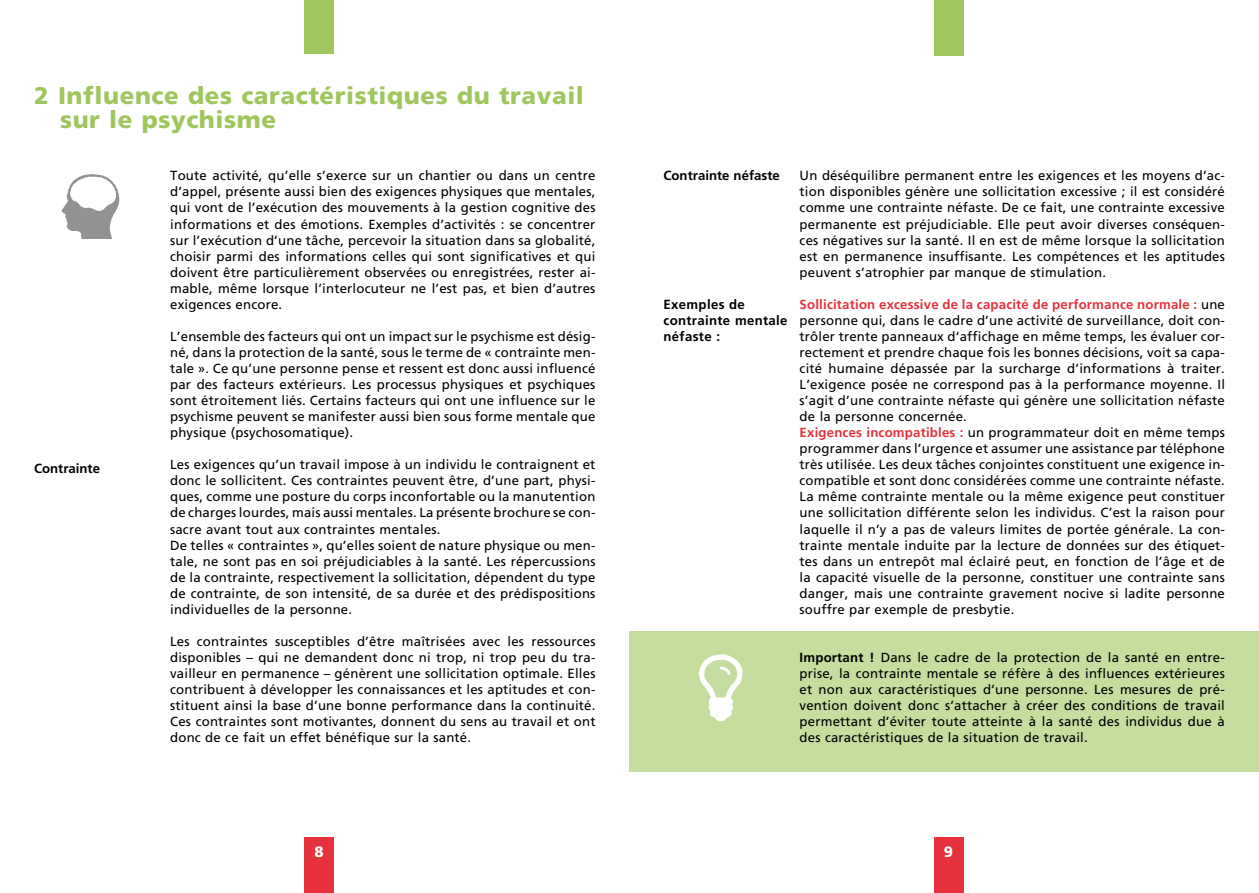
<style>
.page{position:relative;width:1259px;height:893px;background:#fff}
.page>*{position:absolute;margin:0;border:0;box-sizing:border-box;transform-origin:0 0}
.t1{font:900 24px/24px "Frutiger";letter-spacing:.025em;color:#9fc65e}
.t2{font:900 15px "Frutiger";color:#fff}
.t3{font:13.2px/16px "Frutiger";letter-spacing:.015em;color:#000;text-align:justify}
.t4{font:700 13.2px/16px "Frutiger";letter-spacing:.025em;color:#000}
.t5{font:700 13.2px "Frutiger";color:#000}
.s1{font-weight:700;color:#e5323d}
.s2{font-weight:700}
</style>
<div class="page">
<div style="left:933px;top:0;width:30px;height:55px;background:#9fc65e"></div>
<div style="left:304px;top:0;width:30px;height:54px;background:#9fc65e"></div>
<img style="left:61px;top:174px;width:59px;height:64px">
<div style="left:629px;top:631px;width:630px;height:141px;background:#c5dd9e"></div>
<img style="left:698px;top:655px;width:45px;height:66px">
<div style="left:304px;top:838px;width:30px;height:55px;background:#e5323d"></div>
<div style="left:933px;top:838px;width:30px;height:55px;background:#e5323d"></div>
<h1 class="t1" style="left:60px;top:83px;width:525px;text-indent:-26px">2 Influence des caractéristiques du travail sur le psychisme</h1>
<p class="t5" style="left:34px;top:461px;width:68px">Contrainte</p>
<p class="t3" style="left:170px;top:168px;width:427px">Toute activité, qu’elle s’exerce sur un chantier ou dans un centre d’appel, présente aussi bien des exigences physiques que mentales, qui vont de l’exécution des mouvements à la gestion cognitive des informations et des émotions. Exemples d’activités : se concentrer sur l’exécution d’une tâche, percevoir la situation dans sa globalité, choisir parmi des informations celles qui sont significatives et qui doivent être particulièrement observées ou enregistrées, rester ai&shy;mable, même lorsque l’interlocuteur ne l’est pas, et bien d’autres exigences encore.</p>
<p class="t3" style="left:170px;top:328px;width:427px">L’ensemble des facteurs qui ont un impact sur le psychisme est désig&shy;né, dans la protection de la santé, sous le terme de « contrainte men&shy;tale ». Ce qu’une personne pense et ressent est donc aussi influencé par des facteurs extérieurs. Les processus physiques et psychiques sont étroitement liés. Certains facteurs qui ont une influence sur le psychisme peuvent se manifester aussi bien sous forme mentale que physique (psychosomatique).</p>
<p class="t3" style="left:170px;top:457px;width:427px;text-align:left">Les exigences qu’un travail impose à un individu le contraignent et donc le sollicitent. Ces contraintes peuvent être, d’une part, physi&shy;ques, comme une posture du corps inconfortable ou la manutention de charges lourdes, mais aussi mentales. La présente brochure se con&shy;sacre avant tout aux contraintes mentales.<br>De telles « contraintes », qu’elles soient de nature physique ou men&shy;tale, ne sont pas en soi préjudiciables à la santé. Les répercussions de la contrainte, respectivement la sollicitation, dépendent du type de contrainte, de son intensité, de sa durée et des prédispositions individuelles de la personne.</p>
<p class="t3" style="left:170px;top:633px;width:427px">Les contraintes susceptibles d’être maîtrisées avec les ressources disponibles – qui ne demandent donc ni trop, ni trop peu du tra&shy;vailleur en permanence – génèrent une sollicitation optimale. Elles contribuent à développer les connaissances et les aptitudes et con&shy;stituent ainsi la base d’une bonne performance dans la continuité.<br>Ces contraintes sont motivantes, donnent du sens au travail et ont donc de ce fait un effet bénéfique sur la santé.</p>
<p class="t5" style="left:663px;top:168px;width:118px">Contrainte néfaste</p>
<p class="t4" style="left:663px;top:297px;width:126px">Exemples de contrainte mentale néfaste :</p>
<p class="t3" style="left:799px;top:168px;width:427px">Un déséquilibre permanent entre les exigences et les moyens d’ac&shy;tion disponibles génère une sollicitation excessive ; il est considéré comme une contrainte néfaste. De ce fait, une contrainte excessive permanente est préjudiciable. Elle peut avoir diverses conséquen&shy;ces négatives sur la santé. Il en est de même lorsque la sollicitation est en permanence insuffisante. Les compétences et les aptitudes peuvent s’atrophier par manque de stimulation.</p>
<p class="t3" style="left:799px;top:296px;width:427px;text-align:left"><span class="s1">Sollicitation excessive de la capacité de performance normale :</span> une personne qui, dans le cadre d’une activité de surveillance, doit con&shy;trôler trente panneaux d‘affichage en même temps, les évaluer cor&shy;rectement et prendre chaque fois les bonnes décisions, voit sa capa&shy;cité humaine dépassée par la surcharge d’informations à traiter.<br>L’exigence posée ne correspond pas à la performance moyenne. Il s’agit d’une contrainte néfaste qui génère une sollicitation néfaste de la personne concernée.<br><span class="s1">Exigences incompatibles :</span> un programmateur doit en même temps programmer dans l’urgence et assumer une assistance par téléphone très utilisée. Les deux tâches conjointes constituent une exigence in&shy;compatible et sont donc considérées comme une contrainte néfaste.<br>La même contrainte mentale ou la même exigence peut constituer une sollicitation différente selon les individus. C’est la raison pour laquelle il n’y a pas de valeurs limites de portée générale. La con&shy;trainte mentale induite par la lecture de données sur des étiquet&shy;tes dans un entrepôt mal éclairé peut, en fonction de l’âge et de la capacité visuelle de la personne, constituer une contrainte sans danger, mais une contrainte gravement nocive si ladite personne souffre par exemple de presbytie.</p>
<p class="t3" style="left:799px;top:649px;width:427px"><span class="s2">Important !</span> Dans le cadre de la protection de la santé en entre&shy;prise, la contrainte mentale se réfère à des influences extérieures et non aux caractéristiques d‘une personne. Les mesures de pré&shy;vention doivent donc s’attacher à créer des conditions de travail permettant d’éviter toute atteinte à la santé des individus due à des caractéristiques de la situation de travail.</p>
<p class="t2" style="left:314px;top:842px;width:11px">8</p>
<p class="t2" style="left:944px;top:842px;width:11px">9</p>
</div>
